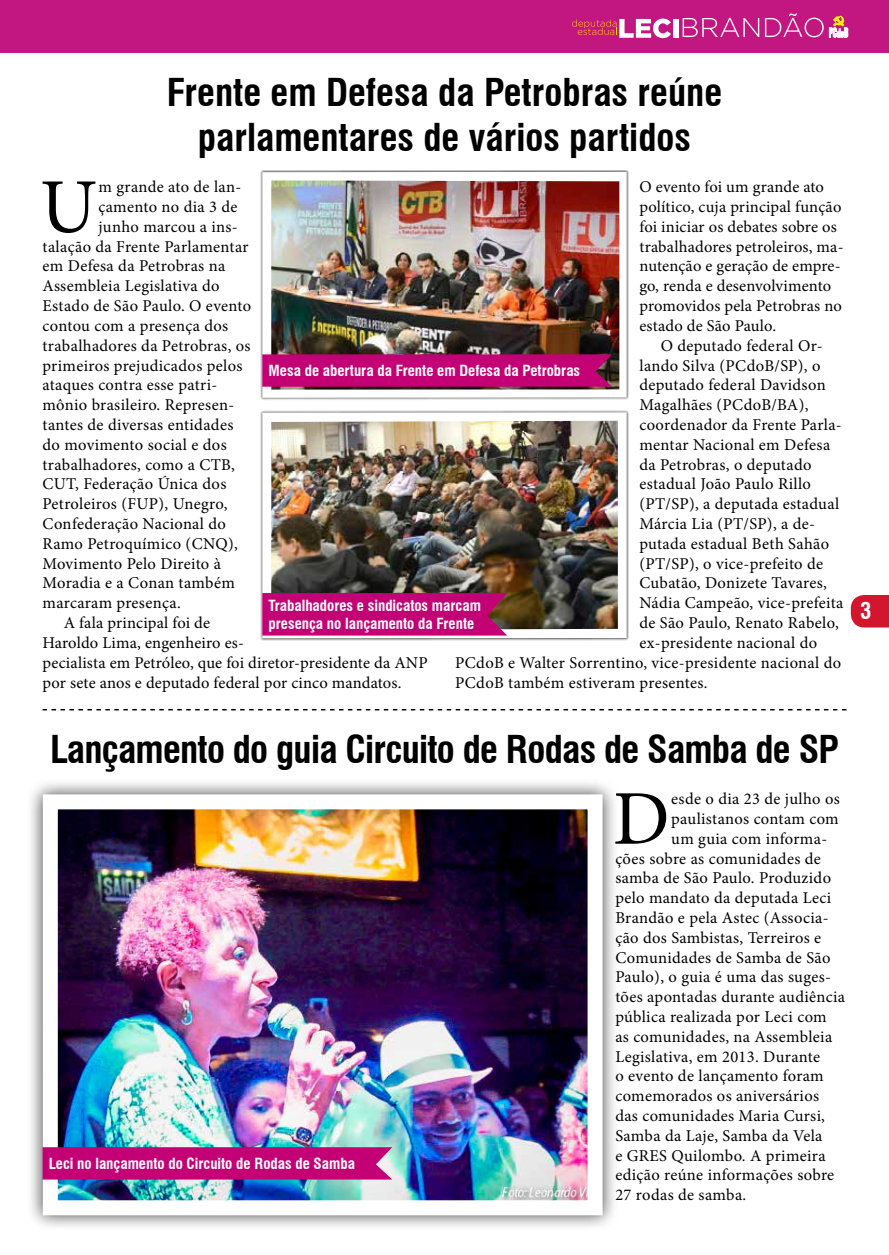
<style>
.page{position:relative;width:889px;height:1255px;background:#fff}
.page>*{position:absolute;margin:0;border:0;box-sizing:border-box;transform-origin:0 0}
.t1{font:77.4px "Minion Pro";color:#000}
.t2{font:700 condensed 37.5px/45px "Swiss 721 BT";color:#000;text-align:center}
.t3{font:700 condensed 37.5px "Swiss 721 BT";letter-spacing:-.02em;color:#000}
.t4{font:700 condensed 22.5px "Swiss 721 BT";color:#fff}
.t5{font:16.5px/19.8px "Minion Pro";letter-spacing:.02em;color:#000}
.t6{font:700 condensed 15px/18px "Swiss 721 BT";color:#fff}
</style>
<div class="page">
<svg style="left:851px;top:595px;width:38px;height:32px"></svg>
<div style="left:0;top:0;width:889px;height:53px;background:#c21780"></div>
<div style="left:673px;top:19px;width:5px;height:19px;background:#fff"></div>
<svg style="left:572px;top:19px;width:99px;height:19px"></svg>
<svg style="left:682px;top:18px;width:77px;height:19px"></svg>
<svg style="left:765px;top:13px;width:58px;height:24px"></svg>
<svg style="left:829px;top:16px;width:19px;height:21px"></svg>
<div style="left:27px;top:778px;width:591px;height:453px;background:#000;opacity:.75"></div>
<img style="left:59px;top:810px;width:527px;height:389px">
<div style="left:43px;top:794px;width:559px;height:421px;border:15px solid #fff"></div>
<svg style="left:43px;top:709px;width:803px;height:1px"></svg>
<div style="left:260px;top:170px;width:369px;height:230px;background:#000;opacity:.75"></div>
<div style="left:262px;top:172px;width:364px;height:226px;background:#fff"></div>
<img style="left:271px;top:180px;width:348px;height:209px">
<svg style="left:262px;top:354px;width:350px;height:33px;background:#be0272"></svg>
<div style="left:43px;top:1147px;width:349px;height:32px;background:#c40075"></div>
<div style="left:260px;top:410px;width:369px;height:231px;background:#000;opacity:.75"></div>
<div style="left:262px;top:412px;width:364px;height:226px;background:#fff"></div>
<img style="left:271px;top:421px;width:347px;height:209px">
<div style="left:262px;top:593px;width:245px;height:42px;background:#c40075"></div>
<h2 class="t2" style="left:167px;top:70px;width:557px">Frente em Defesa da Petrobras reúne parlamentares de vários partidos</h2>
<h1 class="t1" style="left:40px;top:155px;width:58px">U</h1>
<p class="t5" style="left:98px;top:177px;width:144px">m grande ato de lan-</p>
<p class="t5" style="left:639px;top:177px;width:206px">O evento foi um grande ato político, cuja principal função foi iniciar os debates sobre os trabalhadores petroleiros, ma&shy;nutenção e geração de empre&shy;go, renda e desenvolvimento promovidos pela Petrobras no estado de São Paulo.</p>
<p class="t5" style="left:660px;top:335px;width:163px">O deputado federal Or-</p>
<p class="t5" style="left:639px;top:355px;width:183px">lando Silva (PCdoB/SP), o</p>
<p class="t5" style="left:639px;top:375px;width:188px">deputado federal Davidson</p>
<p class="t5" style="left:639px;top:395px;width:170px">Magalhães (PCdoB/BA),</p>
<p class="t5" style="left:639px;top:415px;width:204px">coordenador da Frente Parla-</p>
<p class="t5" style="left:639px;top:434px;width:192px">mentar Nacional em Defesa</p>
<p class="t5" style="left:639px;top:454px;width:173px">da Petrobras, o deputado</p>
<p class="t5" style="left:639px;top:474px;width:173px">estadual João Paulo Rillo</p>
<p class="t5" style="left:639px;top:494px;width:201px">(PT/SP), a deputada estadual</p>
<p class="t5" style="left:639px;top:514px;width:177px">Márcia Lia (PT/SP), a de-</p>
<p class="t5" style="left:639px;top:533px;width:191px">putada estadual Beth Sahão</p>
<p class="t5" style="left:639px;top:553px;width:185px">(PT/SP), o vice-prefeito de</p>
<p class="t5" style="left:639px;top:573px;width:189px">Cubatão, Donizete Tavares,</p>
<p class="t5" style="left:639px;top:593px;width:205px">Nádia Campeão, vice-prefeita</p>
<p class="t5" style="left:639px;top:613px;width:201px">de São Paulo, Renato Rabelo,</p>
<p class="t5" style="left:639px;top:632px;width:179px">ex-presidente nacional do</p>
<p class="t5" style="left:455px;top:652px;width:388px">PCdoB e Walter Sorrentino, vice-presidente nacional do</p>
<p class="t5" style="left:455px;top:672px;width:254px">PCdoB também estiveram presentes.</p>
<p class="t5" style="left:98px;top:197px;width:140px">çamento no dia 3 de</p>
<p class="t5" style="left:98px;top:217px;width:141px">junho marcou a ins-</p>
<p class="t5" style="left:43px;top:236px;width:208px">talação da Frente Parlamentar</p>
<p class="t5" style="left:43px;top:256px;width:184px">em Defesa da Petrobras na</p>
<p class="t5" style="left:43px;top:276px;width:179px">Assembleia Legislativa do</p>
<p class="t5" style="left:43px;top:296px;width:210px">Estado de São Paulo. O evento</p>
<p class="t5" style="left:43px;top:316px;width:187px">contou com a presença dos</p>
<p class="t5" style="left:43px;top:335px;width:210px">trabalhadores da Petrobras, os</p>
<p class="t5" style="left:43px;top:355px;width:201px">primeiros prejudicados pelos</p>
<p class="t5" style="left:43px;top:375px;width:176px">ataques contra esse patri-</p>
<p class="t5" style="left:43px;top:395px;width:193px">mônio brasileiro. Represen-</p>
<p class="t5" style="left:43px;top:415px;width:192px">tantes de diversas entidades</p>
<p class="t5" style="left:43px;top:434px;width:186px">do movimento social e dos</p>
<p class="t5" style="left:43px;top:454px;width:194px">trabalhadores, como a CTB,</p>
<p class="t5" style="left:43px;top:474px;width:185px">CUT, Federação Única dos</p>
<p class="t5" style="left:43px;top:494px;width:186px">Petroleiros (FUP), Unegro,</p>
<p class="t5" style="left:43px;top:514px;width:185px">Confederação Nacional do</p>
<p class="t5" style="left:43px;top:533px;width:197px">Ramo Petroquímico (CNQ),</p>
<p class="t5" style="left:43px;top:553px;width:180px">Movimento Pelo Direito à</p>
<p class="t5" style="left:43px;top:573px;width:194px">Moradia e a Conan também</p>
<p class="t5" style="left:43px;top:593px;width:140px">marcaram presença.</p>
<p class="t5" style="left:64px;top:613px;width:148px">A fala principal foi de</p>
<p class="t5" style="left:43px;top:632px;width:203px">Haroldo Lima, engenheiro es-</p>
<p class="t5" style="left:43px;top:652px;width:387px">pecialista em Petróleo, que foi diretor-presidente da ANP</p>
<p class="t5" style="left:43px;top:672px;width:360px">por sete anos e deputado federal por cinco mandatos.</p>
<p class="t6" style="left:268px;top:362px;width:313px">Mesa de abertura da Frente em Defesa da Petrobras</p>
<p class="t6" style="left:268px;top:596px;width:214px">Trabalhadores e sindicatos marcam presença no lançamento da Frente</p>
<h3 class="t4" style="left:860px;top:597px;width:13px">3</h3>
<h2 class="t3" style="left:50px;top:726px;width:790px">Lançamento do guia Circuito de Rodas de Samba de SP</h2>
<h1 class="t1" style="left:613px;top:767px;width:58px">D</h1>
<p class="t5" style="left:671px;top:789px;width:170px">esde o dia 23 de julho os</p>
<p class="t5" style="left:671px;top:808px;width:169px">paulistanos contam com</p>
<p class="t5" style="left:671px;top:828px;width:157px">um guia com informa-</p>
<p class="t5" style="left:615px;top:848px;width:207px">ções sobre as comunidades de</p>
<p class="t5" style="left:615px;top:868px;width:217px">samba de São Paulo. Produzido</p>
<p class="t5" style="left:615px;top:888px;width:217px">pelo mandato da deputada Leci</p>
<p class="t5" style="left:615px;top:907px;width:215px">Brandão e pela Astec (Associa-</p>
<p class="t5" style="left:615px;top:927px;width:207px">ção dos Sambistas, Terreiros e</p>
<p class="t5" style="left:615px;top:947px;width:217px">Comunidades de Samba de São</p>
<p class="t5" style="left:615px;top:967px;width:217px">Paulo), o guia é uma das suges-</p>
<p class="t5" style="left:615px;top:987px;width:231px">tões apontadas durante audiência</p>
<p class="t5" style="left:615px;top:1006px;width:213px">pública realizada por Leci com</p>
<p class="t5" style="left:615px;top:1026px;width:218px">as comunidades, na Assembleia</p>
<p class="t5" style="left:615px;top:1046px;width:206px">Legislativa, em 2013. Durante</p>
<p class="t5" style="left:615px;top:1066px;width:210px">o evento de lançamento foram</p>
<p class="t5" style="left:615px;top:1086px;width:205px">comemorados os aniversários</p>
<p class="t5" style="left:615px;top:1105px;width:211px">das comunidades Maria Cursi,</p>
<p class="t5" style="left:615px;top:1125px;width:209px">Samba da Laje, Samba da Vela</p>
<p class="t5" style="left:615px;top:1145px;width:212px">e GRES Quilombo. A primeira</p>
<p class="t5" style="left:615px;top:1165px;width:220px">edição reúne informações sobre</p>
<p class="t5" style="left:615px;top:1185px;width:132px">27 rodas de samba.</p>
<p class="t6" style="left:49px;top:1154px;width:308px">Leci no lançamento do Circuito de Rodas de Samba</p>
</div>
